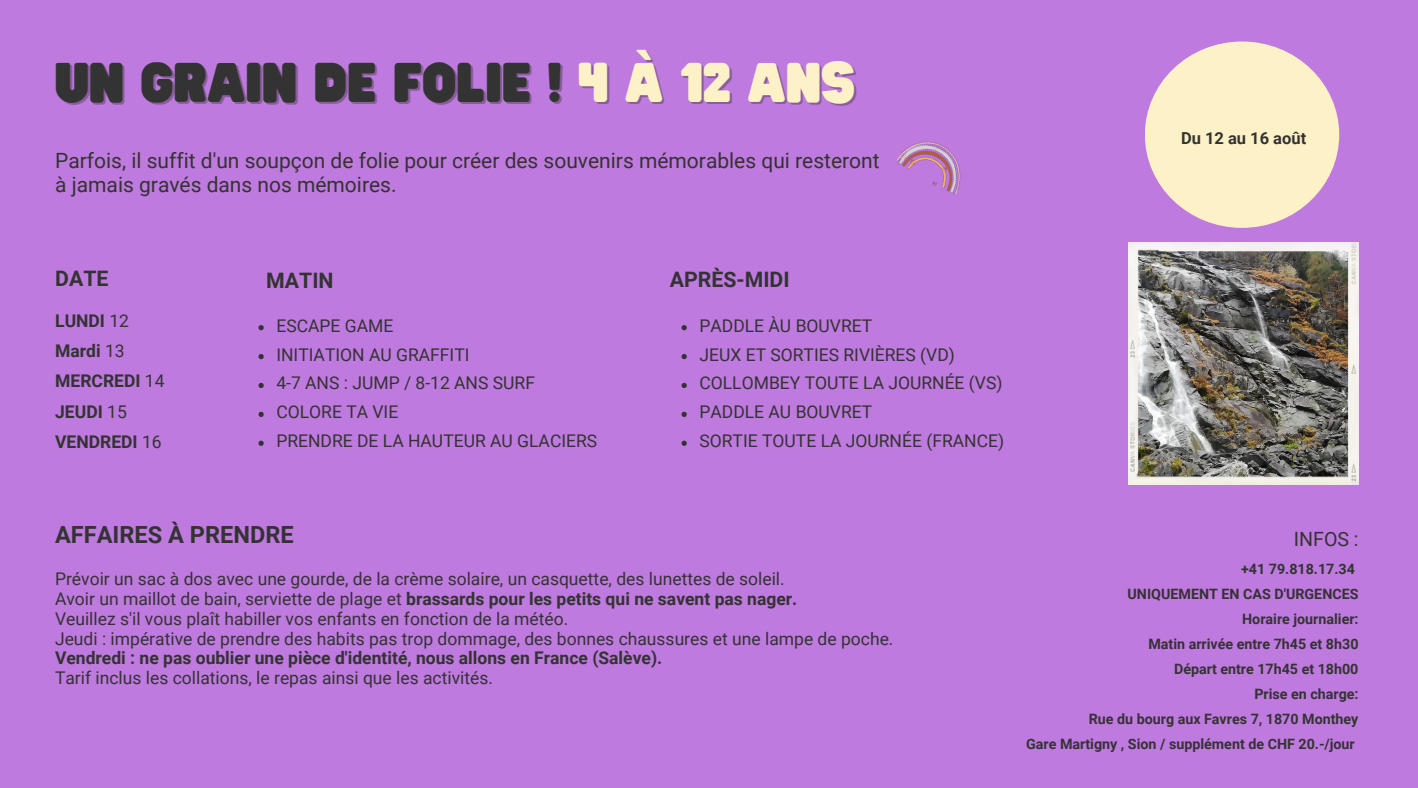
<style>
.page{position:relative;width:1418px;height:788px;background:#fff}
.page>*{position:absolute;margin:0;border:0;box-sizing:border-box;transform-origin:0 0}
.t1{font:49px "Hitand Run";color:#343333}
.t2{font:700 23.62px "Roboto";color:#343333}
.t3{font:700 21.35px "Roboto";color:#343333}
.t4{font:21px/23.6px "Roboto";color:#343333}
.t5{font:19.6px "Roboto";color:#343333}
.t6{font:17.5px/19.6px "Roboto";color:#343333}
.t7{font:700 17.5px/30.1px "Roboto";color:#343333}
.t8{font:700 16.45px "Roboto";color:#343333}
.t9{font:700 14.35px/25px "Roboto";color:#343333;text-align:right}
.s1{color:rgb(52 51 51/.4)}
.s2{color:#fdf2c7}
.s3{font-weight:400}
.s4{font-weight:700}
</style>
<div class="page">
<div style="left:0;top:0;width:1418px;height:787px;background:#bf7adf"></div>
<img style="left:1129px;top:243px;width:229px;height:241px">
<div style="left:1144px;top:41px;width:195px;height:187px;background:#fdf2c7;border-radius:50%"></div>
<img style="left:896px;top:141px;width:65px;height:54px">
<svg style="left:681px;top:325px;width:6px;height:5px"></svg>
<svg style="left:681px;top:354px;width:6px;height:5px"></svg>
<svg style="left:681px;top:383px;width:6px;height:5px"></svg>
<svg style="left:681px;top:411px;width:6px;height:6px"></svg>
<svg style="left:681px;top:440px;width:6px;height:6px"></svg>
<svg style="left:258px;top:325px;width:6px;height:5px"></svg>
<svg style="left:258px;top:354px;width:6px;height:5px"></svg>
<svg style="left:258px;top:383px;width:6px;height:5px"></svg>
<svg style="left:258px;top:411px;width:6px;height:6px"></svg>
<svg style="left:258px;top:440px;width:6px;height:6px"></svg>
<h3 class="t1" style="left:55px;top:55px;width:801px">UN GRAIN DE FOLIE ! <span class="s1">4 À</span> <span class="s2">12 ANS</span></h3>
<p class="t4" style="left:55px;top:149px;width:826px">Parfois, il suffit d'un soupçon de folie pour créer des souvenirs mémorables qui resteront à jamais gravés dans nos mémoires.</p>
<p class="t8" style="left:1181px;top:128px;width:127px">Du 12 au 16 août</p>
<p class="t3" style="left:55px;top:266px;width:55px">DATE</p>
<p class="t3" style="left:266px;top:268px;width:69px">MATIN</p>
<p class="t3" style="left:669px;top:267px;width:121px">APRÈS-MIDI</p>
<p class="t7" style="left:55px;top:306px;width:111px">LUNDI <span class="s3">12<br></span>Mardi <span class="s3">13<br></span>MERCREDI <span class="s3">14<br></span>JEUDI <span class="s3">15<br></span>VENDREDI <span class="s3">16</span></p>
<p class="t6" style="left:699px;top:316px;width:174px">PADDLE ÀU BOUVRET</p>
<p class="t6" style="left:276px;top:316px;width:118px">ESCAPE GAME</p>
<p class="t6" style="left:276px;top:345px;width:195px">INITIATION AU GRAFFITI</p>
<h5 class="t6" style="left:276px;top:373px;width:260px">4-7 ANS : JUMP / 8-12 ANS SURF</h5>
<p class="t6" style="left:276px;top:402px;width:123px">COLORE TA VIE</p>
<p class="t6" style="left:276px;top:431px;width:322px">PRENDRE DE LA HAUTEUR AU GLACIERS</p>
<p class="t6" style="left:699px;top:345px;width:257px">JEUX ET SORTIES RIVIÈRES (VD)</p>
<p class="t6" style="left:699px;top:373px;width:304px">COLLOMBEY TOUTE LA JOURNÉE (VS)</p>
<p class="t6" style="left:699px;top:402px;width:174px">PADDLE AU BOUVRET</p>
<p class="t6" style="left:699px;top:431px;width:306px">SORTIE TOUTE LA JOURNÉE (FRANCE)</p>
<p class="t2" style="left:55px;top:521px;width:240px">AFFAIRES À PRENDRE</p>
<p class="t6" style="left:55px;top:569px;width:840px">Prévoir un sac à dos avec une gourde, de la crème solaire, un casquette, des lunettes de soleil.<br>Avoir un maillot de bain, serviette de plage et <span class="s4">brassards pour les petits qui ne savent pas nager.<br></span>Veuillez s'il vous plaît habiller vos enfants en fonction de la météo.<br>Jeudi : impérative de prendre des habits pas trop dommage, des bonnes chaussures et une lampe de poche.<br><span class="s4">Vendredi : ne pas oublier une pièce d'identité, nous allons en France (Salève).<br></span>Tarif inclus les collations, le repas ainsi que les activités.</p>
<p class="t5" style="left:1293px;top:527px;width:66px">INFOS :</p>
<p class="t9" style="left:1241px;top:557px;width:115px">+41 79.818.17.34</p>
<p class="t9" style="left:1127px;top:582px;width:232px">UNIQUEMENT EN CAS D'URGENCES</p>
<p class="t9" style="left:1242px;top:607px;width:118px">Horaire journalier:</p>
<p class="t9" style="left:1148px;top:632px;width:212px">Matin arrivée entre 7h45 et 8h30</p>
<h6 class="t9" style="left:1026px;top:657px;width:334px">Départ entre 17h45 et 18h00<br>Prise en charge:<br>Rue du bourg aux Favres 7, 1870 Monthey<br>Gare Martigny , Sion / supplément de CHF 20.-/jour</h6>
</div>
